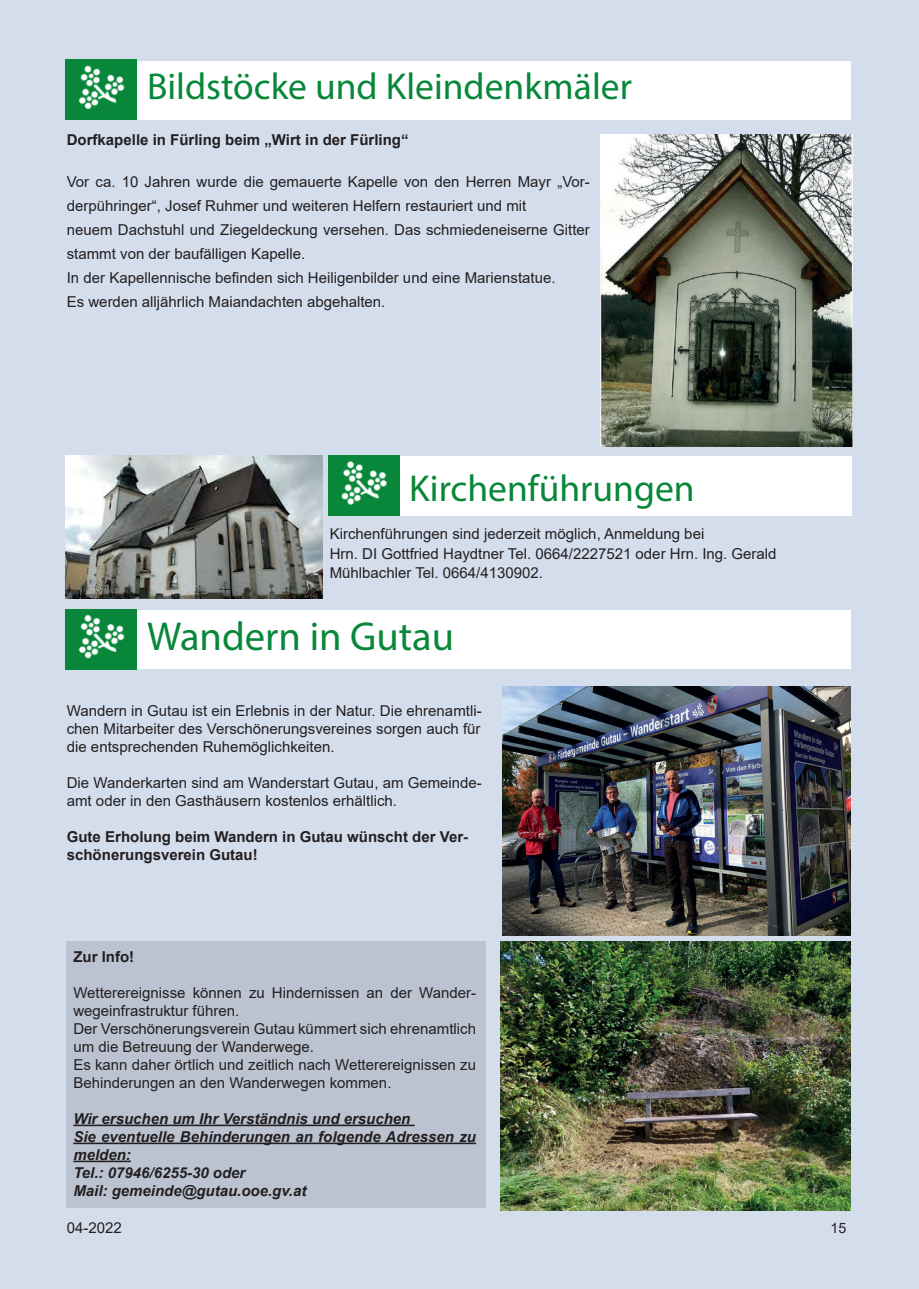
<style>
.page{position:relative;width:919px;height:1289px;background:#fff}
.page>*{position:absolute;margin:0;border:0;box-sizing:border-box;transform-origin:0 0}
.t1{font:40.5px "Myriad Pro";color:#08873a}
.t2{font:37.5px "Myriad Pro";color:#08873a}
.t3{font:15px/18px "Arial";color:#231f20}
.t4{font:italic 700 15px/18px "Arial";color:#231f20}
.t5{font:700 15px/18px "Arial";color:#231f20}
.t6{font:14.25px "Arial";color:#231f20}
</style>
<div class="page">
<div style="left:0;top:0;width:13px;height:1288px;background:#d4ddec"></div>
<div style="left:13px;top:0;width:905px;height:1288px;background:#d4ddec"></div>
<div style="left:65px;top:610px;width:785px;height:59px;background:#fff"></div>
<div style="left:65px;top:609px;width:72px;height:60px;background:#08873a"></div>
<img style="left:78px;top:614px;width:47px;height:45px">
<img style="left:502px;top:686px;width:348px;height:249px">
<img style="left:600px;top:134px;width:252px;height:312px">
<div style="left:65px;top:61px;width:785px;height:59px;background:#fff"></div>
<div style="left:65px;top:60px;width:72px;height:60px;background:#08873a"></div>
<img style="left:65px;top:59px;width:70px;height:51px">
<img style="left:66px;top:455px;width:256px;height:144px">
<div style="left:328px;top:456px;width:523px;height:59px;background:#fff"></div>
<div style="left:328px;top:455px;width:71px;height:60px;background:#08873a"></div>
<img style="left:341px;top:461px;width:47px;height:44px">
<div style="left:67px;top:941px;width:419px;height:266px;background:#bbc2d0"></div>
<hr style="left:73px;top:1124px;width:341px;height:2px;background:#231f20">
<hr style="left:73px;top:1142px;width:403px;height:2px;background:#231f20">
<hr style="left:73px;top:1160px;width:58px;height:2px;background:#231f20">
<img style="left:501px;top:941px;width:349px;height:269px">
<h2 class="t2" style="left:147px;top:63px;width:486px">Bildstöcke und Kleindenkmäler</h2>
<p class="t5" style="left:67px;top:131px;width:343px">Dorfkapelle in Fürling beim „Wirt in der Fürling“</p>
<p class="t3" style="left:67px;top:170px;width:524px;line-height:24px">Vor ca. 10 Jahren wurde die gemauerte Kapelle von den Herren Mayr „Vor&shy;derpühringer“, Josef Ruhmer und weiteren Helfern restauriert und mit<br>neuem Dachstuhl und Ziegeldeckung versehen. Das schmiedeneiserne Gitter stammt von der baufälligen Kapelle.<br>In der Kapellennische befinden sich Heiligenbilder und eine Marienstatue.<br>Es werden alljährlich Maiandachten abgehalten.</p>
<h2 class="t2" style="left:409px;top:465px;width:287px">Kirchenführungen</h2>
<p class="t3" style="left:330px;top:524px;width:448px;line-height:19.5px">Kirchenführungen sind jederzeit möglich, Anmeldung bei<br>Hrn. DI Gottfried Haydtner Tel. 0664/2227521 oder Hrn. Ing. Gerald<br>Mühlbachler Tel. 0664/4130902.</p>
<h1 class="t1" style="left:147px;top:611px;width:308px">Wandern in Gutau</h1>
<p class="t3" style="left:67px;top:701px;width:416px;text-align:justify">Wandern in Gutau ist ein Erlebnis in der Natur. Die ehrenamtli&shy;chen Mitarbeiter des Verschönerungsvereines sorgen auch für die entsprechenden Ruhemöglichkeiten.</p>
<p class="t3" style="left:67px;top:773px;width:416px">Die Wanderkarten sind am Wanderstart Gutau, am Gemeinde&shy;amt oder in den Gasthäusern kostenlos erhältlich.</p>
<p class="t5" style="left:67px;top:828px;width:403px">Gute Erholung beim Wandern in Gutau wünscht der Ver&shy;schönerungsverein Gutau!</p>
<p class="t5" style="left:73px;top:947px;width:62px">Zur Info!</p>
<p class="t3" style="left:73px;top:983px;width:404px">Wetterereignisse können zu Hindernissen an der Wander&shy;wegeinfrastruktur führen.<br>Der Verschönerungsverein Gutau kümmert sich ehrenamtlich um die Betreuung der Wanderwege.<br>Es kann daher örtlich und zeitlich nach Wetterereignissen zu Behinderungen an den Wanderwegen kommen.</p>
<p class="t4" style="left:73px;top:1109px;width:404px">Wir ersuchen um Ihr Verständnis und ersuchen<br>Sie eventuelle Behinderungen an folgende Adressen zu melden:<br>Tel.: 07946/6255-30 oder<br>Mail: gemeinde@gutau.ooe.gv.at</p>
<p class="t3" style="left:67px;top:1218px;width:57px">04-2022</p>
<p class="t6" style="left:830px;top:1217px;width:17px">15</p>
</div>
